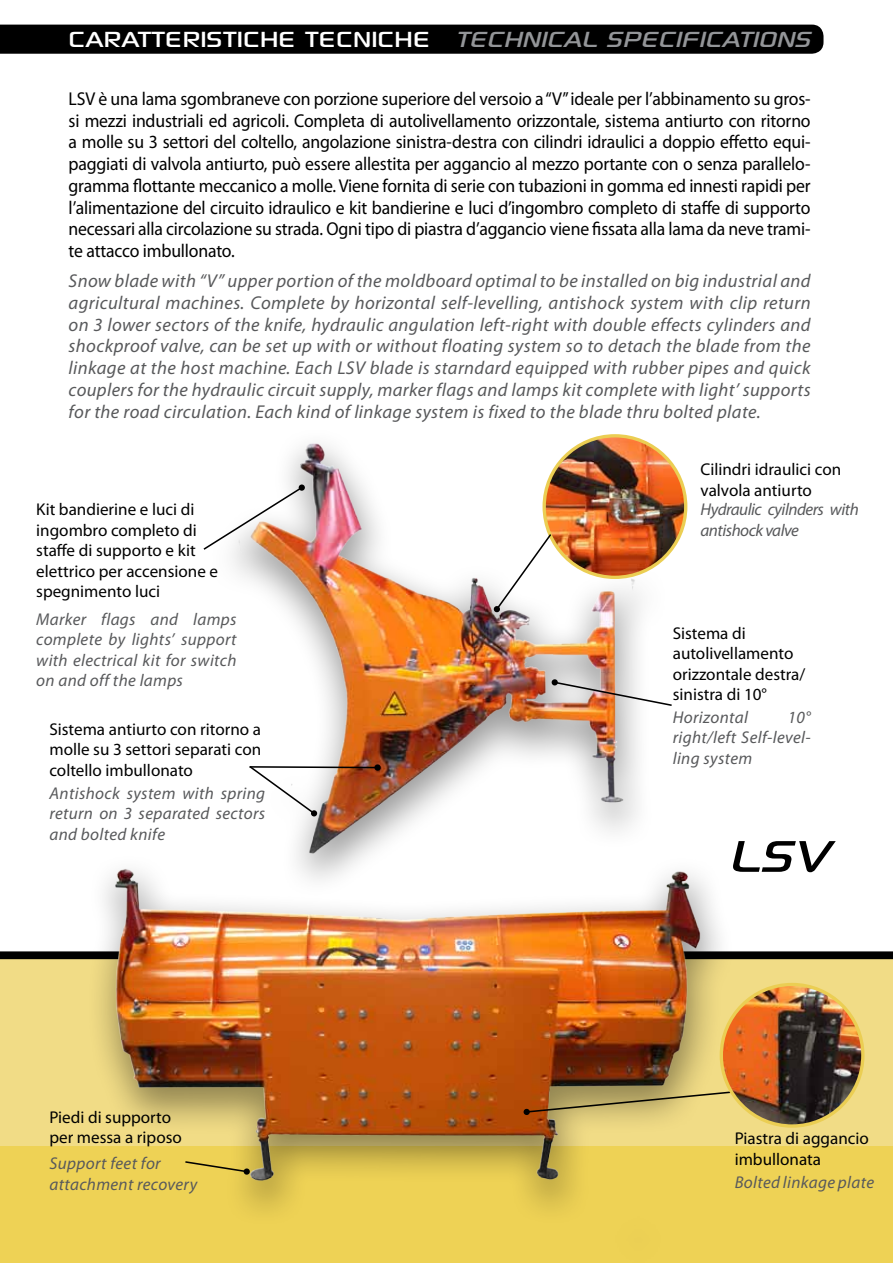
<style>
.page{position:relative;width:893px;height:1263px;background:#fff}
.page>*{position:absolute;margin:0;border:0;box-sizing:border-box;transform-origin:0 0}
.t1{font:italic 62.85px "Sony Sketch EF";color:#000}
.t2{font:31.05px "Sony Sketch EF";color:#fff}
.t3{font:italic 31.05px "Sony Sketch EF";color:#939598}
.t4{font:18.6px/21.8px "Myriad Pro";letter-spacing:-.01em;color:#000;text-align:justify;scale:.95 1}
.t5{font:italic 18.6px/21.8px "Myriad Pro";letter-spacing:.02em;color:#58595b;text-align:justify}
.t6{font:17.1px/20.5px "Myriad Pro";color:#000}
.t7{font:italic 17.1px/20.5px "Myriad Pro";letter-spacing:.02em;color:#58595b;text-align:justify}
.t8{font:italic 17.1px/20.5px "Myriad Pro";letter-spacing:-.03em;color:#58595b}
</style>
<div class="page">
<div style="left:0;top:956px;width:893px;height:307px;background:#f1dc86"></div>
<div style="left:0;top:951px;width:893px;height:8px;background:#000"></div>
<div style="left:0;top:1146px;width:893px;height:117px;background:#eed255"></div>
<div style="left:0;top:25px;width:823px;height:29px;background:#000"></div>
<img style="left:233px;top:443px;width:408px;height:409px">
<img style="left:83px;top:852px;width:652px;height:359px">
<img style="left:248px;top:764px;width:133px;height:53px">
<svg style="left:184px;top:1160px;width:66px;height:15px"></svg>
<svg style="left:203px;top:485px;width:101px;height:66px"></svg>
<div style="left:299px;top:484px;width:6px;height:7px;background:#000;border-radius:50%"></div>
<svg style="left:523px;top:1090px;width:213px;height:25px"></svg>
<img style="left:544px;top:436px;width:142px;height:141px">
<div style="left:542px;top:434px;width:145px;height:145px;border:3px solid #ebce53;border-radius:50%"></div>
<svg style="left:493px;top:532px;width:60px;height:81px"></svg>
<svg style="left:551px;top:679px;width:121px;height:28px"></svg>
<img style="left:721px;top:984px;width:142px;height:142px;border-radius:71px">
<div style="left:720px;top:983px;width:144px;height:145px;border:3px solid #ebce53;border-radius:50%"></div>
<h2 class="t2" style="left:69px;top:21px;width:363px">CARATTERISTICHE TECNICHE</h2>
<h2 class="t3" style="left:455px;top:21px;width:365px">TECHNICALSPECIFICATIONS</h2>
<p class="t4" style="left:69px;top:87px;width:783px">LSV è una lama sgombraneve con porzione superiore del versoio a “V” ideale per l’abbinamento su gros&shy;si mezzi industriali ed agricoli. Completa di autolivellamento orizzontale, sistema antiurto con ritorno a molle su 3 settori del coltello, angolazione sinistra-destra con cilindri idraulici a doppio effetto equi&shy;paggiati di valvola antiurto, può essere allestita per aggancio al mezzo portante con o senza parallelo&shy;gramma flottante meccanico a molle. Viene fornita di serie con tubazioni in gomma ed innesti rapidi per l’alimentazione del circuito idraulico e kit bandierine e luci d’ingombro completo di staffe di supporto necessari alla circolazione su strada. Ogni tipo di piastra d’aggancio viene fissata alla lama da neve trami&shy;te attacco imbullonato.</p>
<p class="t5" style="left:69px;top:270px;width:744px">Snow blade with “V” upper portion of the moldboard optimal to be installed on big industrial and agricultural machines. Complete by horizontal self-levelling, antishock system with clip return on 3 lower sectors of the knife, hydraulic angulation left-right with double effects cylinders and shockproof valve, can be set up with or without floating system so to detach the blade from the linkage at the host machine. Each LSV blade is starndard equipped with rubber pipes and quick couplers for the hydraulic circuit supply, marker flags and lamps kit complete with light’ supports for the road circulation. Each kind of linkage system is fixed to the blade thru bolted plate.</p>
<p class="t6" style="left:36px;top:499px;width:183px">Kit bandierine e luci di ingombro completo di staffe di supporto e kit elettrico per accensione e spegnimento luci</p>
<p class="t7" style="left:36px;top:608px;width:202px">Marker flags and lamps complete by lights’ support with electrical kit for switch on and off the lamps</p>
<p class="t6" style="left:49px;top:719px;width:213px;text-align:justify">Sistema antiurto con ritorno a molle su 3 settori separati con coltello imbullonato</p>
<p class="t7" style="left:49px;top:782px;width:217px">Antishock system with spring return on 3 separated sectors and bolted knife</p>
<p class="t6" style="left:49px;top:1106px;width:134px">Piedi di supporto per messa a riposo</p>
<p class="t7" style="left:49px;top:1153px;width:149px">Support feet for attachment recovery</p>
<p class="t6" style="left:701px;top:459px;width:142px">Cilindri idraulici con valvola antiurto</p>
<p class="t8" style="left:701px;top:499px;width:160px">Hydraulic cyilnders with antishock valve</p>
<p class="t6" style="left:673px;top:622px;width:134px">Sistema di autolivellamento orizzontale destra/ sinistra di 10°</p>
<p class="t7" style="left:673px;top:706px;width:77px">Horizontal</p>
<p class="t7" style="left:673px;top:706px;width:139px;text-indent:115px">10° right/left Self-level&shy;ling system</p>
<h1 class="t1" style="left:728px;top:821px;width:118px">LSV</h1>
<p class="t6" style="left:735px;top:1128px;width:136px">Piastra di aggancio imbullonata</p>
<p class="t7" style="left:735px;top:1172px;width:141px">Bolted linkage plate</p>
</div>
